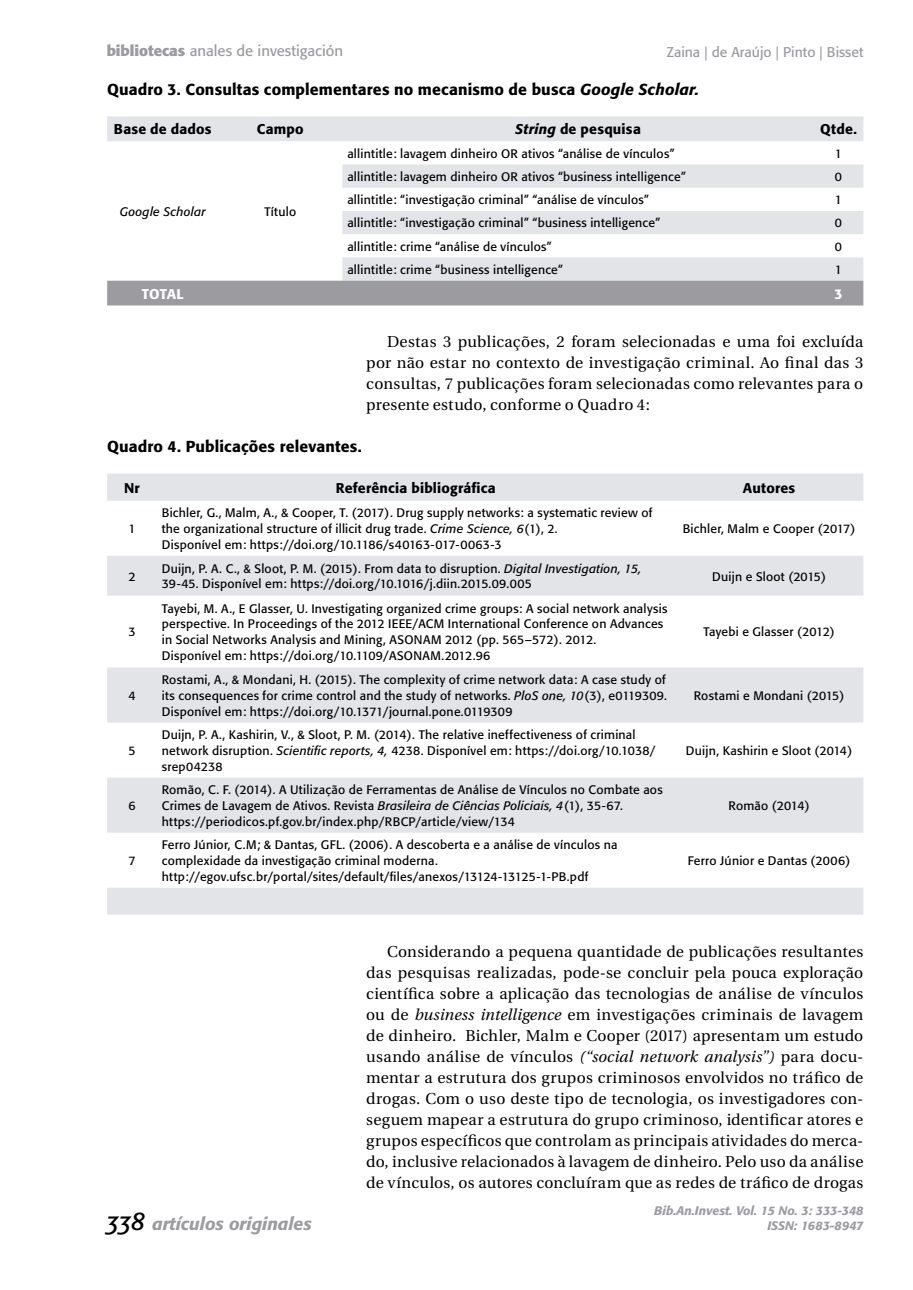
<style>
.page{position:relative;width:913px;height:1290px;background:#fff}
.page>*{position:absolute;margin:0;border:0;box-sizing:border-box;transform-origin:0 0}
.t1{font:italic 500 17.5px "Formata";color:#9c9ba0}
.t2{font:15.75px/21px "Utopia";letter-spacing:.015em;color:#000;text-align:justify}
.t3{font:500 15.75px "Formata";letter-spacing:.01em;color:#000}
.t4{font:14.88px "Formata";color:#9c9ba0}
.t5{font:500 14px "Formata";letter-spacing:.015em;color:#000}
.t6{font:14px "Formata";color:#9c9ba0}
.t7{font:500 14px "Formata";letter-spacing:.015em;color:#fff}
.t8{font:12.25px/15.8px "Formata";letter-spacing:.02em;color:#000}
.t9{font:italic 500 12.25px "Formata";color:#9c9ba0}
.t10{font:italic 12.25px "Formata";letter-spacing:.015em;color:#000}
.s1{font-weight:700}
.s2{font-style:italic}
</style>
<div class="page">
<svg style="left:107px;top:116px;width:756px;height:165px"></svg>
<div style="left:107px;top:281px;width:756px;height:24px;background:#9c9ba0"></div>
<svg style="left:107px;top:473px;width:756px;height:441px"></svg>
<p class="t4" style="left:107px;top:42px;width:238px"><span class="s1">bibliotecas</span> anales de investigación</p>
<p class="t3" style="left:107px;top:80px;width:593px">Quadro 3. Consultas complementares no mecanismo de busca <span class="s2">Google Scholar.</span></p>
<p class="t5" style="left:114px;top:121px;width:99px">Base de dados</p>
<p class="t5" style="left:257px;top:121px;width:48px">Campo</p>
<p class="t5" style="left:515px;top:121px;width:127px"><span class="s2">String</span> de pesquisa</p>
<p class="t5" style="left:820px;top:121px;width:38px">Qtde.</p>
<p class="t6" style="left:667px;top:43px;width:198px">Zaina | de Araújo | Pinto | Bisset</p>
<p class="t10" style="left:120px;top:204px;width:88px">Google Scholar</p>
<p class="t8" style="left:264px;top:204px;width:33px">Título</p>
<p class="t8" style="left:347px;top:145px;width:329px">allintitle: lavagem dinheiro OR ativos “análise de vínculos”</p>
<p class="t8" style="left:835px;top:145px;width:9px">1</p>
<p class="t8" style="left:347px;top:169px;width:340px">allintitle: lavagem dinheiro OR ativos “business intelligence”</p>
<p class="t8" style="left:835px;top:169px;width:9px">0</p>
<p class="t8" style="left:347px;top:192px;width:303px">allintitle: “investigação criminal” “análise de vínculos”</p>
<p class="t8" style="left:835px;top:192px;width:9px">1</p>
<p class="t8" style="left:347px;top:215px;width:314px">allintitle: “investigação criminal” “business intelligence”</p>
<p class="t8" style="left:835px;top:215px;width:9px">0</p>
<p class="t8" style="left:347px;top:238px;width:206px">allintitle: crime “análise de vínculos”</p>
<p class="t8" style="left:835px;top:238px;width:9px">0</p>
<p class="t8" style="left:347px;top:262px;width:217px">allintitle: crime “business intelligence”</p>
<p class="t8" style="left:835px;top:262px;width:9px">1</p>
<p class="t7" style="left:142px;top:285px;width:44px">TOTAL</p>
<p class="t7" style="left:834px;top:285px;width:10px">3</p>
<p class="t2" style="left:366px;top:332px;width:499px;text-indent:21px">Destas 3 publicações, 2 foram selecionadas e uma foi excluída por não estar no contexto de investigação criminal. Ao final das 3 consultas, 7 publicações foram selecionadas como relevantes para o presente estudo, conforme o Quadro 4:</p>
<p class="t3" style="left:107px;top:437px;width:256px">Quadro 4. Publicações relevantes.</p>
<p class="t5" style="left:124px;top:479px;width:17px">Nr</p>
<p class="t5" style="left:336px;top:479px;width:161px">Referência bibliográfica</p>
<p class="t5" style="left:743px;top:479px;width:54px">Autores</p>
<p class="t8" style="left:128px;top:521px;width:9px">1</p>
<p class="t8" style="left:162px;top:505px;width:492px">Bichler, G., Malm, A., &amp; Cooper, T. (2017). Drug supply networks: a systematic review of the organizational structure of illicit drug trade. <span class="s2">Crime Science, 6</span>(1), 2.<br>Disponível em: https://doi.org/10.1186/s40163-017-0063-3</p>
<p class="t8" style="left:683px;top:521px;width:174px">Bichler, Malm e Cooper (2017)</p>
<p class="t8" style="left:128px;top:568px;width:9px">2</p>
<p class="t8" style="left:162px;top:560px;width:481px">Duijn, P. A. C., &amp; Sloot, P. M. (2015). From data to disruption. <span class="s2">Digital Investigation, 15,<br></span>39-45. Disponível em: https://doi.org/10.1016/j.diin.2015.09.005</p>
<p class="t8" style="left:712px;top:568px;width:115px">Duijn e Sloot (2015)</p>
<p class="t8" style="left:128px;top:624px;width:9px">3</p>
<p class="t8" style="left:162px;top:600px;width:507px">Tayebi, M. A., E Glasser, U. Investigating organized crime groups: A social network analysis perspective. In Proceedings of the 2012 IEEE/ACM International Conference on Advances in Social Networks Analysis and Mining, ASONAM 2012 (pp. 565–572). 2012.<br>Disponível em: https://doi.org/10.1109/ASONAM.2012.96</p>
<p class="t8" style="left:703px;top:624px;width:133px">Tayebi e Glasser (2012)</p>
<p class="t8" style="left:128px;top:688px;width:9px">4</p>
<p class="t8" style="left:162px;top:672px;width:507px;text-align:justify">Rostami, A., &amp; Mondani, H. (2015). The complexity of crime network data: A case study of its consequences for crime control and the study of networks. <span class="s2">PloS one, 10</span>(3), e0119309.<br>Disponível em: https://doi.org/10.1371/journal.pone.0119309</p>
<p class="t8" style="left:694px;top:688px;width:152px">Rostami e Mondani (2015)</p>
<p class="t8" style="left:128px;top:743px;width:9px">5</p>
<p class="t8" style="left:162px;top:727px;width:495px">Duijn, P. A., Kashirin, V., &amp; Sloot, P. M. (2014). The relative ineffectiveness of criminal network disruption. <span class="s2">Scientific reports, 4,</span> 4238. Disponível em: https://doi.org/10.1038/ srep04238</p>
<p class="t8" style="left:686px;top:743px;width:168px">Duijn, Kashirin e Sloot (2014)</p>
<p class="t8" style="left:128px;top:798px;width:9px">6</p>
<p class="t8" style="left:162px;top:782px;width:502px">Romão, C. F. (2014). A Utilização de Ferramentas de Análise de Vínculos no Combate aos<br>Crimes de Lavagem de Ativos. Revista <span class="s2">Brasileira de Ciências Policiais, 4</span>(1), 35-67. https://periodicos.pf.gov.br/index.php/RBCP/article/view/134</p>
<p class="t8" style="left:728px;top:798px;width:83px">Romão (2014)</p>
<p class="t8" style="left:128px;top:853px;width:9px">7</p>
<p class="t8" style="left:162px;top:837px;width:457px">Ferro Júnior, C.M; &amp; Dantas, GFL. (2006). A descoberta e a análise de vínculos na complexidade da investigação criminal moderna. http://egov.ufsc.br/portal/sites/default/files/anexos/13124-13125-1-PB.pdf</p>
<p class="t8" style="left:688px;top:853px;width:164px">Ferro Júnior e Dantas (2006)</p>
<p class="t2" style="left:366px;top:941px;width:499px;text-indent:21px">Considerando a pequena quantidade de publicações resultantes das pesquisas realizadas, pode-se concluir pela pouca exploração científica sobre a aplicação das tecnologias de análise de vínculos ou de <span class="s2">business intelligence</span> em investigações criminais de lavagem de dinheiro. Bichler, Malm e Cooper (2017) apresentam um estudo usando análise de vínculos <span class="s2">(“social network analysis”)</span> para docu&shy;mentar a estrutura dos grupos criminosos envolvidos no tráfico de drogas. Com o uso deste tipo de tecnologia, os investigadores con&shy;seguem mapear a estrutura do grupo criminoso, identificar atores e grupos específicos que controlam as principais atividades do merca&shy;do, inclusive relacionados à lavagem de dinheiro. Pelo uso da análise de vínculos, os autores concluíram que as redes de tráfico de drogas</p>
<p class="t9" style="left:654px;top:1203px;width:211px">Bib.An.Invest. Vol. 15 No. 3: 333-348</p>
<h1 class="t1" style="left:152px;top:1213px;width:161px">artículos originales</h1>
<p class="t9" style="left:767px;top:1218px;width:97px">ISSN: 1683-8947</p>
</div>
